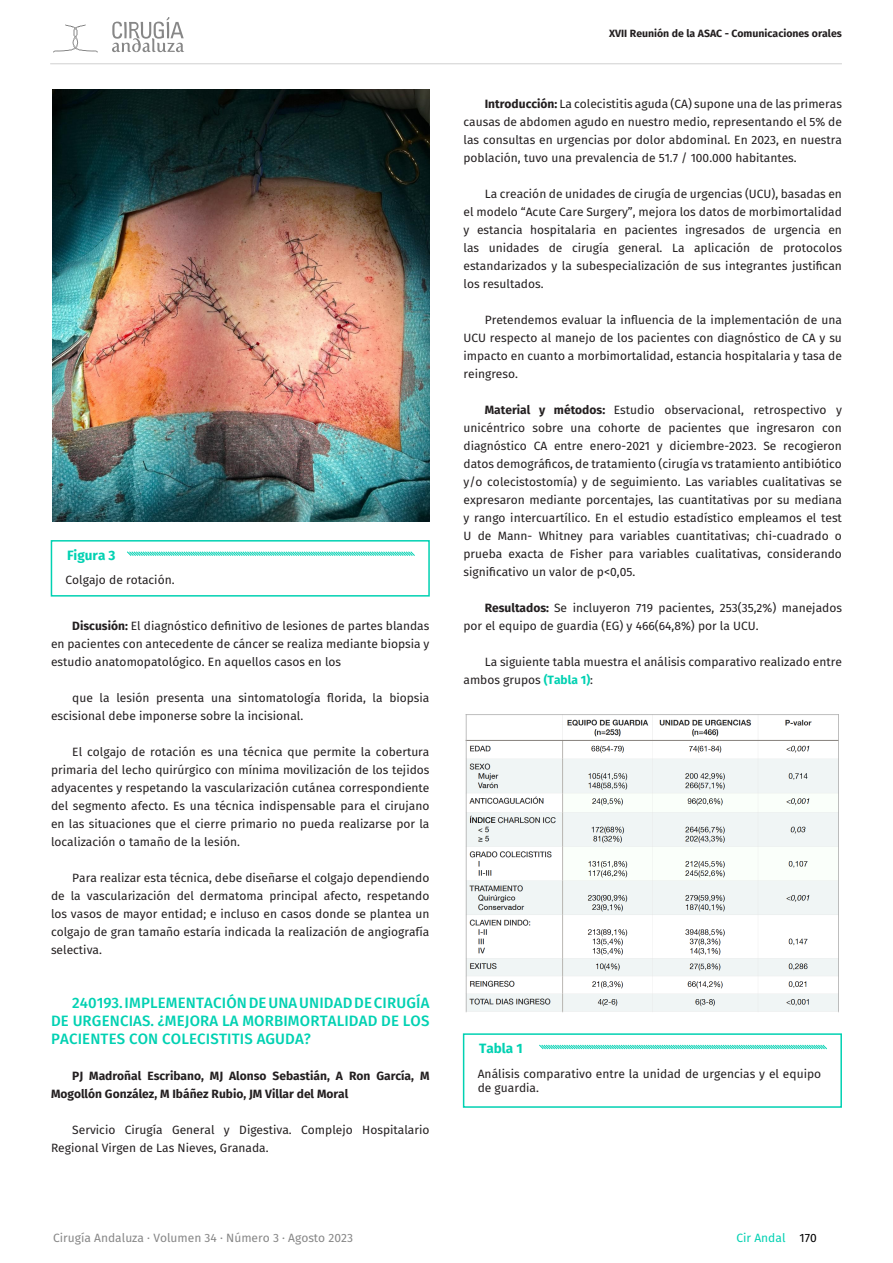
<style>
.page{position:relative;width:893px;height:1263px;background:#fff}
.page>*{position:absolute;margin:0;border:0;box-sizing:border-box;transform-origin:0 0}
.CUERPO___SANGRIAS{font:500 15px/18px "Fira Sans";letter-spacing:.01em;color:#00d1b2;text-align:justify}
.Pie_Foto_-_Nombre{font:700 13.5px "Fira Sans";color:#00d1b2}
.CUERPO___SANGRIAS-2{font:12px/18px "Fira Sans";color:#231f20;text-align:justify}
.CUERPO___SANGRIAS-3{font:700 12px/18px "Fira Sans";color:#231f20}
.t1{font:12px "Fira Sans";color:#878787}
.t2{font:12px "Fira Sans";color:#00d1b2}
.t3{font:700 10.5px "Fira Sans";color:#231f20}
.s1{font-weight:700}
.s2{font-weight:700;color:#00d1b2}
.s3{color:#000}
</style>
<div class="page">
<svg style="left:53px;top:24px;width:45px;height:29px"></svg>
<svg style="left:112px;top:17px;width:72px;height:35px"></svg>
<hr style="left:50px;top:64px;width:792px;height:1px;background:#d1d1d1">
<img style="left:53px;top:89px;width:376px;height:432px">
<div style="left:51px;top:540px;width:379px;height:57px;border:2px solid #00d1b2"></div>
<svg style="left:127px;top:551px;width:288px;height:5px"></svg>
<img style="left:465px;top:714px;width:374px;height:299px">
<div style="left:463px;top:1033px;width:379px;height:75px;border:2px solid #00d1b2"></div>
<svg style="left:539px;top:1044px;width:288px;height:6px"></svg>
<p class="Pie_Foto_-_Nombre" style="left:67px;top:544px;width:50px">Figura 3</p>
<p class="CUERPO___SANGRIAS-2" style="left:66px;top:571px;width:110px">Colgajo de rotación.</p>
<p class="CUERPO___SANGRIAS-2" style="left:51px;top:616px;width:380px;text-indent:21px"><span class="s1">Discusión:</span> El diagnóstico definitivo de lesiones de partes blandas en pacientes con antecedente de cáncer se realiza mediante biopsia y estudio anatomopatológico. En aquellos casos en los</p>
<p class="CUERPO___SANGRIAS-2" style="left:51px;top:688px;width:380px;text-indent:21px">que la lesión presenta una sintomatología florida, la biopsia escisional debe imponerse sobre la incisional.</p>
<p class="CUERPO___SANGRIAS-2" style="left:51px;top:742px;width:380px;text-indent:21px">El colgajo de rotación es una técnica que permite la cobertura primaria del lecho quirúrgico con mínima movilización de los tejidos adyacentes y respetando la vascularización cutánea correspondiente del segmento afecto. Es una técnica indispensable para el cirujano en las situaciones que el cierre primario no pueda realizarse por la localización o tamaño de la lesión.</p>
<p class="CUERPO___SANGRIAS-2" style="left:51px;top:868px;width:380px;text-indent:21px">Para realizar esta técnica, debe diseñarse el colgajo dependiendo de la vascularización del dermatoma principal afecto, respetando los vasos de mayor entidad; e incluso en casos donde se plantea un colgajo de gran tamaño estaría indicada la realización de angiografía selectiva.</p>
<p class="CUERPO___SANGRIAS" style="left:51px;top:993px;width:380px;text-indent:21px">240193. IMPLEMENTACIÓN DE UNA UNIDAD DE CIRUGÍA DE URGENCIAS. ¿MEJORA LA MORBIMORTALIDAD DE LOS PACIENTES CON COLECISTITIS AGUDA?</p>
<p class="CUERPO___SANGRIAS-3" style="left:51px;top:1066px;width:380px;text-indent:21px">PJ Madroñal Escribano, MJ Alonso Sebastián, A Ron García, M<br>Mogollón González, M Ibáñez Rubio, JM Villar del Moral</p>
<p class="CUERPO___SANGRIAS-2" style="left:51px;top:1120px;width:380px;text-indent:21px">Servicio Cirugía General y Digestiva. Complejo Hospitalario<br>Regional Virgen de Las Nieves, Granada.</p>
<p class="t3" style="left:609px;top:25px;width:234px">XVII Reunión de la ASAC - Comunicaciones orales</p>
<p class="CUERPO___SANGRIAS-2" style="left:463px;top:94px;width:380px;text-indent:21px"><span class="s1">Introducción:</span> La colecistitis aguda (CA) supone una de las primeras causas de abdomen agudo en nuestro medio, representando el 5% de las consultas en urgencias por dolor abdominal. En 2023, en nuestra población, tuvo una prevalencia de 51.7 / 100.000 habitantes.</p>
<p class="CUERPO___SANGRIAS-2" style="left:463px;top:184px;width:380px;text-indent:21px">La creación de unidades de cirugía de urgencias (UCU), basadas en el modelo “Acute Care Surgery”, mejora los datos de morbimortalidad y estancia hospitalaria en pacientes ingresados de urgencia en las unidades de cirugía general. La aplicación de protocolos estandarizados y la subespecialización de sus integrantes justifican los resultados.</p>
<p class="CUERPO___SANGRIAS-2" style="left:463px;top:310px;width:380px;text-indent:21px">Pretendemos evaluar la influencia de la implementación de una UCU respecto al manejo de los pacientes con diagnóstico de CA y su impacto en cuanto a morbimortalidad, estancia hospitalaria y tasa de reingreso.</p>
<p class="CUERPO___SANGRIAS-2" style="left:463px;top:400px;width:380px;text-indent:21px"><span class="s1">Material y métodos:</span> Estudio observacional, retrospectivo y unicéntrico sobre una cohorte de pacientes que ingresaron con diagnóstico CA entre enero-2021 y diciembre-2023. Se recogieron datos demográficos, de tratamiento (cirugía vs tratamiento antibiótico y/o colecistostomía) y de seguimiento. Las variables cualitativas se expresaron mediante porcentajes, las cuantitativas por su mediana y rango intercuartílico. En el estudio estadístico empleamos el test U de Mann- Whitney para variables cuantitativas; chi-cuadrado o prueba exacta de Fisher para variables cualitativas, considerando significativo un valor de p&lt;0,05.</p>
<p class="CUERPO___SANGRIAS-2" style="left:463px;top:598px;width:380px;text-indent:21px"><span class="s1">Resultados:</span> Se incluyeron 719 pacientes, 253(35,2%) manejados por el equipo de guardia (EG) y 466(64,8%) por la UCU.</p>
<p class="CUERPO___SANGRIAS-2" style="left:463px;top:652px;width:380px;text-indent:21px">La siguiente tabla muestra el análisis comparativo realizado entre ambos grupos <span class="s2">(Tabla 1)</span>:</p>
<p class="Pie_Foto_-_Nombre" style="left:479px;top:1037px;width:45px">Tabla 1</p>
<p class="CUERPO___SANGRIAS-2" style="left:478px;top:1066px;width:345px;line-height:14.4px">Análisis comparativo entre la unidad de urgencias y el equipo de guardia.</p>
<p class="t1" style="left:53px;top:1229px;width:301px">Cirugía Andaluza · Volumen 34 · Número 3 · Agosto 2023</p>
<p class="t2" style="left:736px;top:1229px;width:82px">Cir Andal <span class="s3">170</span></p>
</div>
